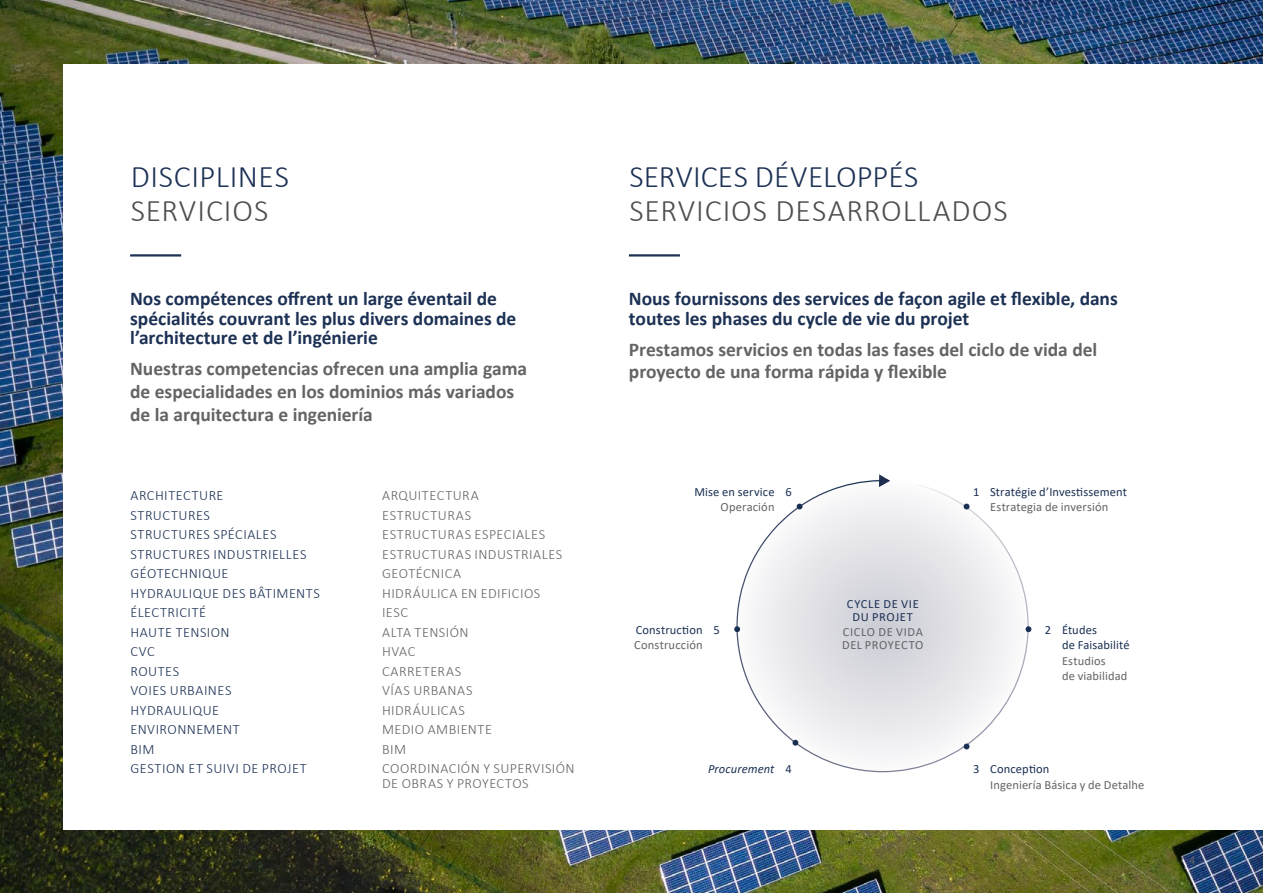
<style>
.page{position:relative;width:1263px;height:893px;background:#fff}
.page>*{position:absolute;margin:0;border:0;box-sizing:border-box;transform-origin:0 0}
.t1{font:300 31.5px "Calibri";letter-spacing:.03em;color:#4f4d4d}
.t2{font:300 31.5px "Calibri";letter-spacing:.01em;color:#1c3154}
.t3{font:700 19.5px/19.5px "Calibri";color:#1c3154}
.t4{font:700 19.5px/22.5px "Calibri";color:#636466}
.t5{font:300 14.25px/19.5px "Calibri";letter-spacing:.035em;color:#636466}
.t6{font:300 14.25px/19.5px "Calibri";letter-spacing:.035em;color:#1c3154}
.t7{font:12.6px "Calibri";letter-spacing:.01em;color:#636466}
.t8{font:12.45px/15.3px "Calibri";letter-spacing:.01em;color:#1c3154}
.t9{font:12.45px/15.3px "Calibri";letter-spacing:.01em;color:#636466}
.t10{font:12.45px/13.2px "Calibri";letter-spacing:.045em;color:#636466}
.t11{font:12.45px/13.2px "Calibri";letter-spacing:.05em;color:#1c3154;text-align:center}
.t12{font:italic 12.45px "Calibri";letter-spacing:.005em;color:#1c3154}
.t13{font:12px "Calibri";color:#636466}
</style>
<div class="page">
<img style="left:0;top:0;width:1263px;height:893px">
<div style="left:64px;top:64px;width:1199px;height:765px;background:#fff"></div>
<hr style="left:130px;top:254px;width:51px;height:3px;background:#1c3154">
<hr style="left:629px;top:254px;width:51px;height:3px;background:#1c3154">
<svg style="left:879px;top:474px;width:11px;height:9px"></svg>
<img style="left:736px;top:483px;width:293px;height:289px">
<svg style="left:964px;top:504px;width:5px;height:5px"></svg>
<svg style="left:964px;top:743px;width:5px;height:6px"></svg>
<svg style="left:792px;top:740px;width:6px;height:6px"></svg>
<svg style="left:1025px;top:626px;width:6px;height:6px"></svg>
<svg style="left:734px;top:626px;width:6px;height:6px"></svg>
<h1 class="t2" style="left:131px;top:157px;width:160px">DISCIPLINES</h1>
<h1 class="t1" style="left:131px;top:191px;width:139px">SERVICIOS</h1>
<h2 class="t3" style="left:130px;top:289px;width:388px">Nos compétences offrent un large éventail de spécialités couvrant les plus divers domaines de l’architecture et de l’ingénierie</h2>
<h2 class="t4" style="left:130px;top:357px;width:398px">Nuestras competencias ofrecen una amplia gama de especialidades en los dominios más variados de la arquitectura e ingeniería</h2>
<p class="t6" style="left:130px;top:486px;width:191px">ARCHITECTURE<br>STRUCTURES<br>STRUCTURES SPÉCIALES<br>STRUCTURES INDUSTRIELLES<br>GÉOTECHNIQUE<br>HYDRAULIQUE DES BÂTIMENTS<br>ÉLECTRICITÉ<br>HAUTE TENSION<br>CVC<br>ROUTES<br>VOIES URBAINES<br>HYDRAULIQUE<br>ENVIRONNEMENT<br>BIM<br>GESTION ET SUIVI DE PROJET</p>
<p class="t5" style="left:382px;top:486px;width:194px">ARQUITECTURA<br>ESTRUCTURAS<br>ESTRUCTURAS ESPECIALES<br>ESTRUCTURAS INDUSTRIALES<br>GEOTÉCNICA<br>HIDRÁULICA EN EDIFICIOS<br>IESC<br>ALTA TENSIÓN<br>HVAC<br>CARRETERAS<br>VÍAS URBANAS<br>HIDRÁULICAS<br>MEDIO AMBIENTE<br>BIM<br>COORDINACIÓN Y SUPERVISIÓN</p>
<p class="t5" style="left:382px;top:774px;width:148px">DE OBRAS Y PROYECTOS</p>
<h1 class="t2" style="left:629px;top:157px;width:290px">SERVICES DÉVELOPPÉS</h1>
<h1 class="t1" style="left:629px;top:191px;width:380px">SERVICIOS DESARROLLADOS</h1>
<h2 class="t3" style="left:629px;top:289px;width:490px">Nous fournissons des services de façon agile et flexible, dans toutes les phases du cycle de vie du projet</h2>
<h2 class="t4" style="left:629px;top:338px;width:470px">Prestamos servicios en todas las fases del ciclo de vida del proyecto de una forma rápida y flexible</h2>
<p class="t8" style="left:694px;top:484px;width:82px">Mise en service</p>
<p class="t9" style="left:721px;top:499px;width:55px">Operación</p>
<p class="t8" style="left:785px;top:484px;width:8px">6</p>
<p class="t8" style="left:973px;top:484px;width:8px">1</p>
<p class="t8" style="left:990px;top:484px;width:138px">Stratégie d’Investissement</p>
<p class="t7" style="left:990px;top:498px;width:120px">Estrategia de inversión</p>
<p class="t8" style="left:636px;top:622px;width:69px">Construction</p>
<p class="t7" style="left:634px;top:636px;width:70px">Construcción</p>
<p class="t8" style="left:713px;top:622px;width:8px">5</p>
<p class="t11" style="left:847px;top:597px;width:73px">CYCLE DE VIE<br>DU PROJET</p>
<p class="t10" style="left:842px;top:625px;width:83px">CICLO DE VIDA<br>DEL PROYECTO</p>
<p class="t8" style="left:1045px;top:622px;width:8px">2</p>
<p class="t8" style="left:1062px;top:622px;width:69px">Études<br>de Faisabilité</p>
<p class="t9" style="left:1062px;top:652px;width:67px">Estudios<br>de viabilidad</p>
<p class="t12" style="left:708px;top:760px;width:68px">Procurement</p>
<p class="t8" style="left:785px;top:761px;width:8px">4</p>
<p class="t8" style="left:973px;top:761px;width:8px">3</p>
<p class="t8" style="left:990px;top:761px;width:61px">Conception</p>
<p class="t9" style="left:990px;top:776px;width:156px">Ingeniería Básica y de Detalhe</p>
<p class="t13" style="left:1189px;top:852px;width:8px">4</p>
</div>
